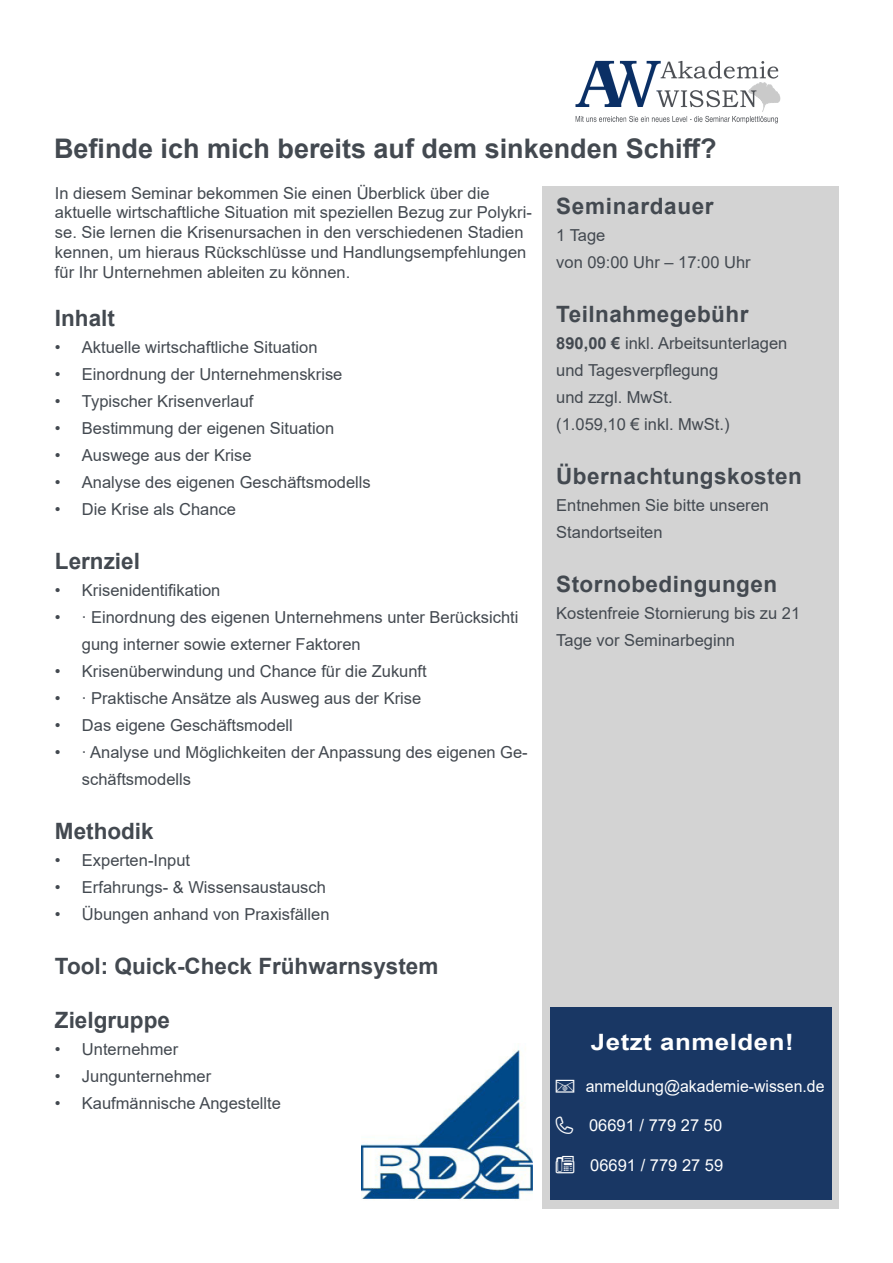
<style>
.page{position:relative;width:893px;height:1263px;background:#fff}
.page>*{position:absolute;margin:0;border:0;box-sizing:border-box;transform-origin:0 0}
.t1{font:700 27px "Arial";color:#434950}
.t2{font:700 22.5px "Arial";letter-spacing:.02em;color:#434950}
.t3{font:700 22.5px "Arial";color:#434950}
.t4{font:700 22.5px "Arial";letter-spacing:.02em;color:#fff;scale:1.15 1}
.t5{font:16.5px/27px "Arial";color:#434950}
.t6{font:16.5px "Arial";color:#fff;scale:.96 1}
.t7{font:16.5px "Arial";color:#fff}
.s1{font-weight:700}
</style>
<div class="page">
<div style="left:542px;top:186px;width:296px;height:1023px;background:#d3d3d3"></div>
<img style="left:575px;top:60px;width:206px;height:64px">
<div style="left:550px;top:1007px;width:281px;height:193px;background:#193764"></div>
<img style="left:362px;top:1049px;width:170px;height:151px">
<p class="t1" style="left:54px;top:130px;width:664px">Befinde ich mich bereits auf dem sinkenden Schiff?</p>
<p class="t5" style="left:55px;top:183px;width:478px;line-height:19.8px">In diesem Seminar bekommen Sie einen Überblick über die aktuelle wirtschaftliche Situation mit speziellen Bezug zur Polykri&shy;se. Sie lernen die Krisenursachen in den verschiedenen Stadien kennen, um hieraus Rückschlüsse und Handlungsempfehlungen für Ihr Unternehmen ableiten zu können.</p>
<p class="t2" style="left:55px;top:302px;width:62px">Inhalt</p>
<p class="t5" style="left:55px;top:334px;width:264px">• Aktuelle wirtschaftliche Situation</p>
<p class="t5" style="left:55px;top:361px;width:289px">• Einordnung der Unternehmenskrise</p>
<p class="t5" style="left:55px;top:388px;width:200px">• Typischer Krisenverlauf</p>
<p class="t5" style="left:55px;top:415px;width:281px">• Bestimmung der eigenen Situation</p>
<p class="t5" style="left:55px;top:442px;width:198px">• Auswege aus der Krise</p>
<p class="t5" style="left:55px;top:469px;width:317px">• Analyse des eigenen Geschäftsmodells</p>
<p class="t5" style="left:55px;top:496px;width:183px">• Die Krise als Chance</p>
<p class="t3" style="left:55px;top:545px;width:87px">Lernziel</p>
<p class="t5" style="left:55px;top:577px;width:167px">• Krisenidentifikation</p>
<p class="t5" style="left:82px;top:604px;width:438px;text-indent:-27px">• ∙ Einordnung des eigenen Unternehmens unter Berücksichti gung interner sowie externer Faktoren</p>
<p class="t5" style="left:55px;top:658px;width:373px">• Krisenüberwindung und Chance für die Zukunft</p>
<p class="t5" style="left:55px;top:685px;width:368px">• ∙ Praktische Ansätze als Ausweg aus der Krise</p>
<p class="t5" style="left:55px;top:712px;width:239px">• Das eigene Geschäftsmodell</p>
<p class="t5" style="left:82px;top:739px;width:447px;text-indent:-27px">• ∙ Analyse und Möglichkeiten der Anpassung des eigenen Ge&shy;schäftsmodells</p>
<p class="t3" style="left:55px;top:815px;width:100px">Methodik</p>
<p class="t5" style="left:55px;top:847px;width:137px">• Experten-Input</p>
<p class="t5" style="left:55px;top:874px;width:272px">• Erfahrungs- &amp; Wissensaustausch</p>
<p class="t5" style="left:55px;top:901px;width:276px">• Übungen anhand von Praxisfällen</p>
<p class="t3" style="left:55px;top:950px;width:385px">Tool: Quick-Check Frühwarnsystem</p>
<p class="t3" style="left:55px;top:1004px;width:117px">Zielgruppe</p>
<p class="t5" style="left:55px;top:1036px;width:125px">• Unternehmer</p>
<p class="t5" style="left:55px;top:1063px;width:158px">• Jungunternehmer</p>
<p class="t5" style="left:55px;top:1090px;width:228px">• Kaufmännische Angestellte</p>
<p class="t2" style="left:556px;top:190px;width:159px">Seminardauer</p>
<p class="t5" style="left:556px;top:221px;width:51px">1 Tage</p>
<p class="t5" style="left:556px;top:248px;width:196px">von 09:00 Uhr – 17:00 Uhr</p>
<p class="t2" style="left:556px;top:298px;width:194px">Teilnahmegebühr</p>
<p class="t5" style="left:556px;top:329px;width:233px"><span class="s1">890,00 €</span> inkl. Arbeitsunterlagen</p>
<p class="t5" style="left:556px;top:356px;width:175px">und Tagesverpflegung und zzgl. MwSt. (1.059,10 € inkl. MwSt.)</p>
<p class="t2" style="left:556px;top:460px;width:247px">Übernachtungskosten</p>
<p class="t5" style="left:556px;top:491px;width:214px">Entnehmen Sie bitte unseren</p>
<p class="t5" style="left:556px;top:518px;width:108px">Standortseiten</p>
<p class="t2" style="left:556px;top:568px;width:222px">Stornobedingungen</p>
<p class="t5" style="left:556px;top:599px;width:245px">Kostenfreie Stornierung bis zu 21<br>Tage vor Seminarbeginn</p>
<p class="t4" style="left:591px;top:1026px;width:178px">Jetzt anmelden!</p>
<p class="t6" style="left:586px;top:1074px;width:250px">anmeldung@akademie-wissen.de</p>
<p class="t7" style="left:589px;top:1114px;width:135px">06691 / 779 27 50</p>
<p class="t7" style="left:590px;top:1154px;width:135px">06691 / 779 27 59</p>
</div>
